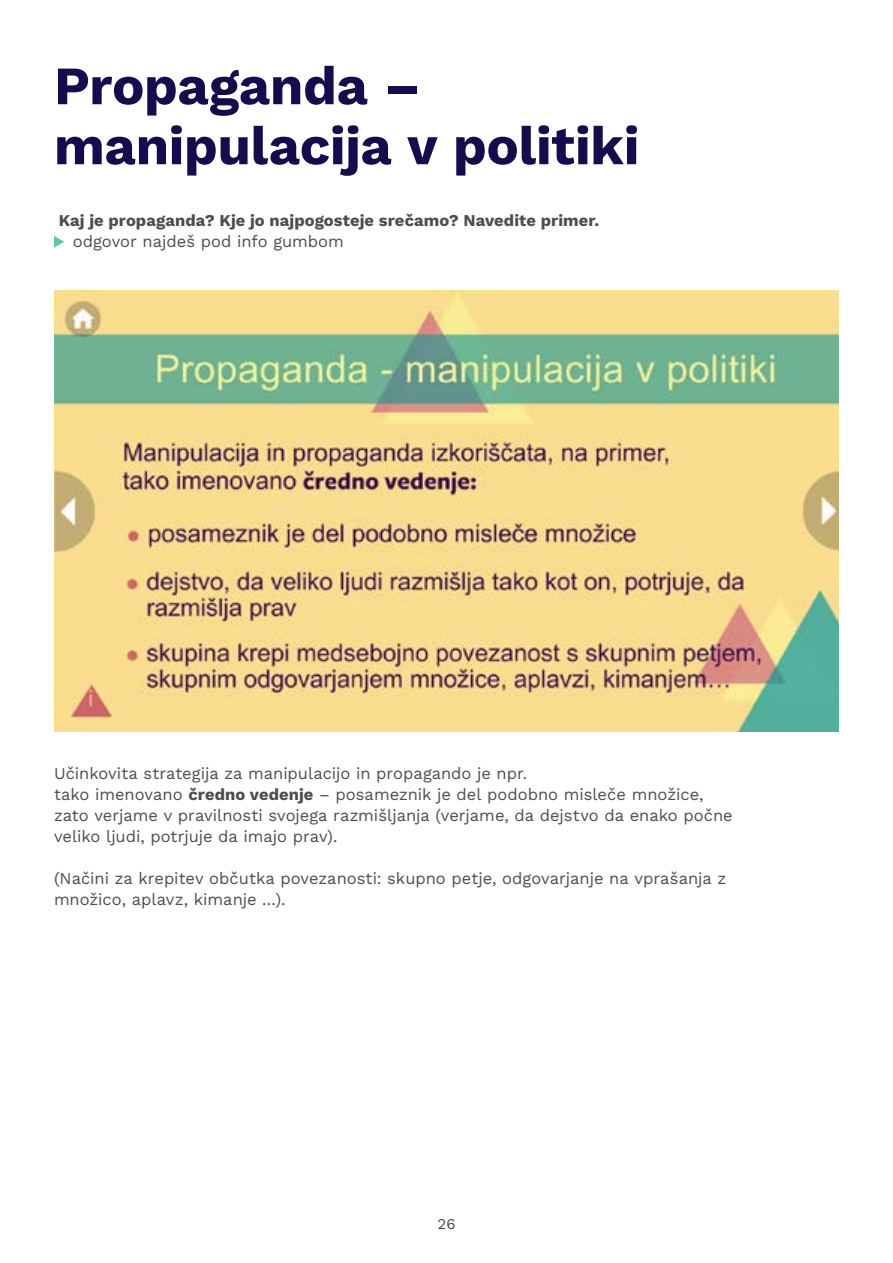
<style>
.page{position:relative;width:893px;height:1263px;background:#fff}
.page>*{position:absolute;margin:0;border:0;box-sizing:border-box;transform-origin:0 0}
.t1{font:700 54px/60px "Work Sans";letter-spacing:-.005em;color:#170b4e}
.t2{font:16.5px/21px "Work Sans";color:#4d4d4f}
.t3{font:700 16.5px "Work Sans";letter-spacing:.005em;color:#4d4d4f}
.t4{font:15px "Work Sans";color:#4d4d4f}
.s1{font-weight:700}
</style>
<div class="page">
<img style="left:54px;top:290px;width:785px;height:441px">
<svg style="left:54px;top:236px;width:10px;height:12px"></svg>
<h1 class="t1" style="left:54px;top:54px;width:587px">Propaganda – manipulacija v politiki</h1>
<p class="t3" style="left:59px;top:208px;width:542px">Kaj je propaganda? Kje jo najpogosteje srečamo? Navedite primer.</p>
<p class="t2" style="left:73px;top:230px;width:272px">odgovor najdeš pod info gumbom</p>
<p class="t2" style="left:54px;top:762px;width:680px">Učinkovita strategija za manipulacijo in propagando je npr.<br>tako imenovano <span class="s1">čredno vedenje</span> – posameznik je del podobno misleče množice, zato verjame v pravilnosti svojega razmišljanja (verjame, da dejstvo da enako počne veliko ljudi, potrjuje da imajo prav).</p>
<p class="t2" style="left:54px;top:867px;width:674px">(Načini za krepitev občutka povezanosti: skupno petje, odgovarjanje na vprašanja z množico, aplavz, kimanje ...).</p>
<p class="t4" style="left:438px;top:1212px;width:19px">26</p>
</div>
